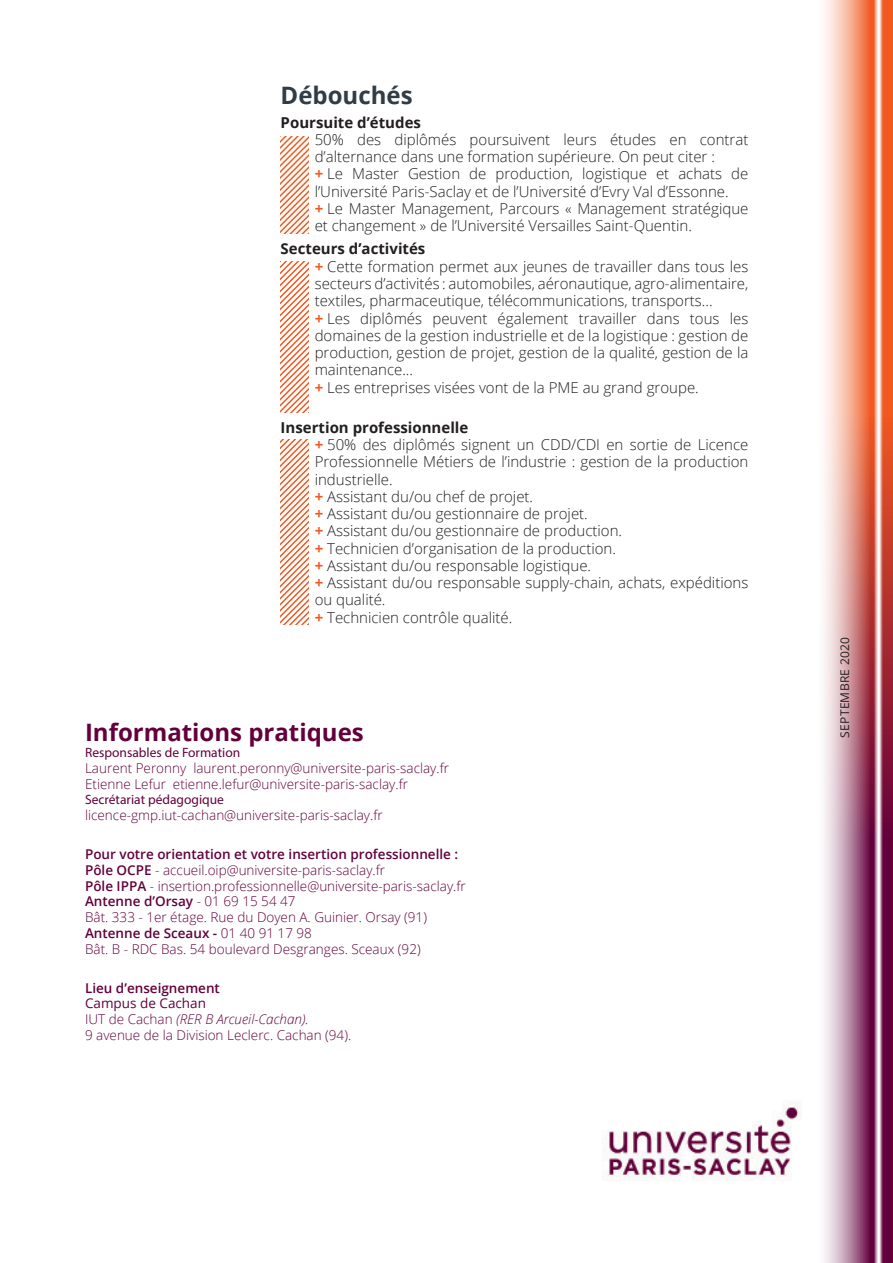
<style>
.page{position:relative;width:893px;height:1263px;background:#fff}
.page>*{position:absolute;margin:0;border:0;box-sizing:border-box;transform-origin:0 0}
.infos_inter{font:700 24px "Open Sans";color:#63003c}
.inter{font:700 24px "Open Sans";color:#303d47}
.texte_puce{font:300 15px/17.2px "Open Sans";color:#231f20}
.inter2{font:700 15px "Open Sans";color:#231f20}
.infos_texte{font:300 13.5px "Open Sans";color:#63003c}
.infos_texte-2{font:600 13.5px "Open Sans";color:#63003c}
.infos_texte-3{font:13.5px "Myriad Pro";color:#63003c}
.infos_texte-4{font:italic 300 13.5px "Open Sans";color:#63003c}
.infos_texte-5{font:13.5px "Open Sans";color:#63003c}
.t1{font:12px "Open Sans";letter-spacing:.025em;color:#231f20}
.s1{font-weight:700;color:#f15921}
.s2{font-weight:600}
.s3{font-weight:300}
.s4{font-style:normal}
</style>
<div class="page">
<svg style="left:824px;top:0;width:69px;height:1263px;background:#d08e8f"></svg>
<svg style="left:281px;top:136px;width:27px;height:98px"></svg>
<svg style="left:281px;top:261px;width:27px;height:151px"></svg>
<svg style="left:281px;top:439px;width:27px;height:185px"></svg>
<img style="left:602px;top:1103px;width:200px;height:78px">
<p class="inter" style="left:281px;top:79px;width:133px">Débouchés</p>
<p class="inter2" style="left:281px;top:112px;width:142px">Poursuite d’études</p>
<p class="texte_puce" style="left:315px;top:130px;width:435px">50% des diplômés poursuivent leurs études en contrat d’alternance dans une formation supérieure. On peut citer :</p>
<p class="texte_puce" style="left:315px;top:165px;width:435px"><span class="s1">+</span> Le Master Gestion de production, logistique et achats de l’Université Paris-Saclay et de l’Université d’Evry Val d’Essonne.</p>
<p class="texte_puce" style="left:315px;top:199px;width:435px"><span class="s1">+</span> Le Master Management, Parcours « Management stratégique et changement » de l’Université Versailles Saint-Quentin.</p>
<p class="inter2" style="left:281px;top:238px;width:146px">Secteurs d’activités</p>
<p class="texte_puce" style="left:315px;top:257px;width:435px;text-align:justify"><span class="s1">+</span> Cette formation permet aux jeunes de travailler dans tous les secteurs d’activités : automobiles, aéronautique, agro-alimentaire, textiles, pharmaceutique, télécommunications, transports...</p>
<p class="texte_puce" style="left:315px;top:309px;width:435px;text-align:justify"><span class="s1">+</span> Les diplômés peuvent également travailler dans tous les domaines de la gestion industrielle et de la logistique : gestion de production, gestion de projet, gestion de la qualité, gestion de la maintenance...</p>
<p class="texte_puce" style="left:315px;top:378px;width:386px"><span class="s1">+</span> Les entreprises visées vont de la PME au grand groupe.</p>
<p class="inter2" style="left:281px;top:417px;width:189px">Insertion professionnelle</p>
<p class="texte_puce" style="left:315px;top:436px;width:435px;text-align:justify"><span class="s1">+</span> 50% des diplômés signent un CDD/CDI en sortie de Licence Professionnelle Métiers de l’industrie : gestion de la production industrielle.</p>
<p class="texte_puce" style="left:315px;top:487px;width:220px"><span class="s1">+</span> Assistant du/ou chef de projet.</p>
<p class="texte_puce" style="left:315px;top:505px;width:275px"><span class="s1">+</span> Assistant du/ou gestionnaire de projet.</p>
<p class="texte_puce" style="left:315px;top:522px;width:309px"><span class="s1">+</span> Assistant du/ou gestionnaire de production.</p>
<p class="texte_puce" style="left:315px;top:539px;width:303px"><span class="s1">+</span> Technicien d’organisation de la production.</p>
<p class="texte_puce" style="left:315px;top:556px;width:278px"><span class="s1">+</span> Assistant du/ou responsable logistique.</p>
<p class="texte_puce" style="left:315px;top:574px;width:435px"><span class="s1">+</span> Assistant du/ou responsable supply-chain, achats, expéditions ou qualité.</p>
<p class="texte_puce" style="left:315px;top:608px;width:199px"><span class="s1">+</span> Technicien contrôle qualité.</p>
<p class="infos_inter" style="left:85px;top:716px;width:280px">Informations pratiques</p>
<p class="infos_texte-3" style="left:85px;top:744px;width:157px">Responsables de Formation</p>
<p class="infos_texte" style="left:85px;top:759px;width:365px">Laurent Peronny laurent.peronny@universite-paris-saclay.fr</p>
<p class="infos_texte" style="left:85px;top:774px;width:324px">Etienne Lefur etienne.lefur@universite-paris-saclay.fr</p>
<p class="infos_texte-3" style="left:85px;top:791px;width:140px">Secrétariat pédagogique</p>
<p class="infos_texte" style="left:85px;top:806px;width:299px">licence-gmp.iut-cachan@universite-paris-saclay.fr</p>
<p class="infos_texte-2" style="left:85px;top:845px;width:375px">Pour votre orientation et votre insertion professionnelle :</p>
<p class="infos_texte" style="left:85px;top:861px;width:301px"><span class="s2">Pôle OCPE</span> - accueil.oip@universite-paris-saclay.fr</p>
<p class="infos_texte" style="left:85px;top:876px;width:382px"><span class="s2">Pôle IPPA</span> - insertion.professionnelle@universite-paris-saclay.fr</p>
<p class="infos_texte-2" style="left:85px;top:892px;width:212px">Antenne d’Orsay <span class="s3">- 01 69 15 54 47</span></p>
<p class="infos_texte" style="left:85px;top:908px;width:343px">Bât. 333 - 1er étage. Rue du Doyen A. Guinier. Orsay (91)</p>
<p class="infos_texte-2" style="left:85px;top:924px;width:228px">Antenne de Sceaux - <span class="s3">01 40 91 17 98</span></p>
<p class="infos_texte" style="left:85px;top:939px;width:337px">Bât. B - RDC Bas. 54 boulevard Desgranges. Sceaux (92)</p>
<p class="infos_texte-2" style="left:85px;top:978px;width:136px">Lieu d’enseignement</p>
<p class="infos_texte-5" style="left:85px;top:994px;width:122px">Campus de Cachan</p>
<p class="infos_texte-4" style="left:85px;top:1010px;width:225px"><span class="s4">IUT de Cachan</span> (RER B Arcueil-Cachan).</p>
<p class="infos_texte" style="left:85px;top:1026px;width:268px">9 avenue de la Division Leclerc. Cachan (94).</p>
<p class="t1" style="left:836px;top:738px;width:102px;rotate:-90deg">SEPTEMBRE 2020</p>
</div>
